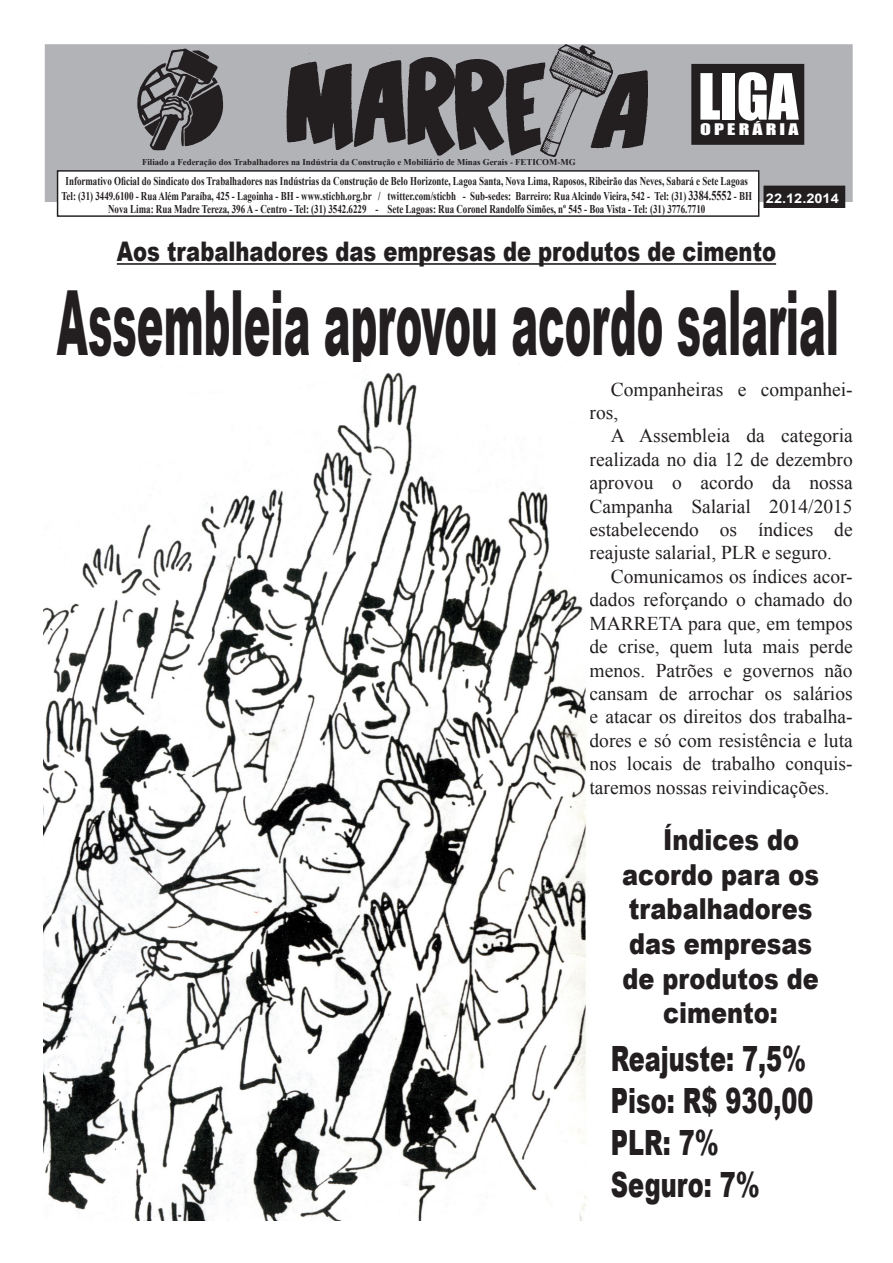
<style>
.page{position:relative;width:893px;height:1263px;background:#fff}
.page>*{position:absolute;margin:0;border:0;box-sizing:border-box;transform-origin:0 0}
.t1{font:900 90px "Arial";color:#231f20;scale:.44 1}
.t2{font:58.8px "Impact";color:#fff}
.t3{font:900 34.8px "Arial";color:#231f20;scale:.69 1}
.t4{font:900 28.95px "Arial";color:#231f20;scale:.83 1}
.t5{font:900 27px "Arial";color:#231f20;scale:.78 1}
.t6{font:19.5px/23.4px "Times New Roman";color:#231f20;text-align:justify}
.t7{font:14.7px "Impact";letter-spacing:.16em;color:#fff;scale:1.35 1}
.t8{font:700 13.2px "Arial";color:#fff;scale:1.1 1}
.t9{font:700 11.85px/14.9px "Times New Roman";color:#231f20;text-align:center;scale:.75 1}
.t10{font:700 8.85px "Times New Roman";color:#231f20}
.s1{font-size:13.5px}
</style>
<div class="page">
<div style="left:45px;top:44px;width:808px;height:158px;background:#b2b3b7;border:1px solid #b2b3b7"></div>
<div style="left:764px;top:186px;width:80px;height:21px;background:#231f20"></div>
<div style="left:763px;top:186px;width:82px;height:22px;border:1px solid #231f20"></div>
<img style="left:283px;top:44px;width:365px;height:113px">
<img style="left:138px;top:48px;width:85px;height:103px">
<div style="left:692px;top:65px;width:111px;height:79px;background:#231f20"></div>
<div style="left:691px;top:64px;width:113px;height:81px;border:1px solid #231f20"></div>
<div style="left:58px;top:171px;width:701px;height:45px;background:#fff"></div>
<div style="left:57px;top:170px;width:702px;height:47px;border:1px solid #231f20"></div>
<hr style="left:117px;top:263px;width:659px;height:2px;background:#231f20">
<img style="left:43px;top:372px;width:543px;height:848px">
<p class="t10" style="left:142px;top:156px;width:435px">Filiado a Federação dos Trabalhadores na Indústria da Construção e Mobiliário de Minas Gerais - FETICOM-MG</p>
<p class="t2" style="left:698px;top:51px;width:102px">LIGA</p>
<p class="t7" style="left:700px;top:118px;width:74px">OPERÁRIA</p>
<p class="t9" style="left:61px;top:173px;width:922px">Informativo Oficial do Sindicato dos Trabalhadores nas Indústrias da Construção de Belo Horizonte, Lagoa Santa, Nova Lima, Raposos, Ribeirão das Neves, Sabará e Sete Lagoas<br>Tel: (31) 3449.6100 - Rua Além Paraíba, 425 - Lagoinha - BH - www.sticbh.org.br / twitter.com/sticbh - Sub-sedes: Barreiro: Rua Alcindo Vieira, 542 - Tel: (31) <span class="s1">3384.5552</span> - BH</p>
<p class="t9" style="left:108px;top:201px;width:798px">Nova Lima: Rua Madre Tereza, 396 A - Centro - Tel: (31) 3542.6229 - Sete Lagoas: Rua Coronel Randolfo Simões, nº 545 - Boa Vista - Tel: (31) 3776.7710</p>
<p class="t8" style="left:766px;top:189px;width:68px">22.12.2014</p>
<p class="t5" style="left:117px;top:231px;width:847px">Aos trabalhadores das empresas de produtos de cimento</p>
<p class="t1" style="left:57px;top:257px;width:1779px">Assembleia aprovou acordo salarial</p>
<p class="t6" style="left:589px;top:377px;width:265px;text-indent:21px">Companheiras e companhei&shy;ros,</p>
<p class="t6" style="left:589px;top:424px;width:265px;text-indent:21px">A Assembleia da categoria realizada no dia 12 de dezembro aprovou o acordo da nossa Campanha Salarial 2014/2015 estabelecendo os índices de reajuste salarial, PLR e seguro.</p>
<p class="t6" style="left:589px;top:564px;width:265px;text-indent:21px">Comunicamos os índices acor&shy;dados reforçando o chamado do MARRETA para que, em tempos de crise, quem luta mais perde menos. Patrões e governos não cansam de arrochar os salários e atacar os direitos dos trabalha&shy;dores e só com resistência e luta nos locais de trabalho conquis&shy;taremos nossas reivindicações.</p>
<p class="t4" style="left:663px;top:818px;width:165px">Índices do</p>
<p class="t4" style="left:622px;top:853px;width:239px">acordo para os</p>
<p class="t4" style="left:629px;top:888px;width:223px">trabalhadores</p>
<p class="t4" style="left:629px;top:922px;width:222px">das empresas</p>
<p class="t4" style="left:622px;top:957px;width:238px">de produtos de</p>
<p class="t4" style="left:663px;top:992px;width:140px">cimento:</p>
<p class="t3" style="left:611px;top:1033px;width:285px">Reajuste: 7,5%</p>
<p class="t3" style="left:611px;top:1075px;width:295px">Piso: R$ 930,00</p>
<p class="t3" style="left:611px;top:1117px;width:158px">PLR: 7%</p>
<p class="t3" style="left:611px;top:1159px;width:217px">Seguro: 7%</p>
</div>
